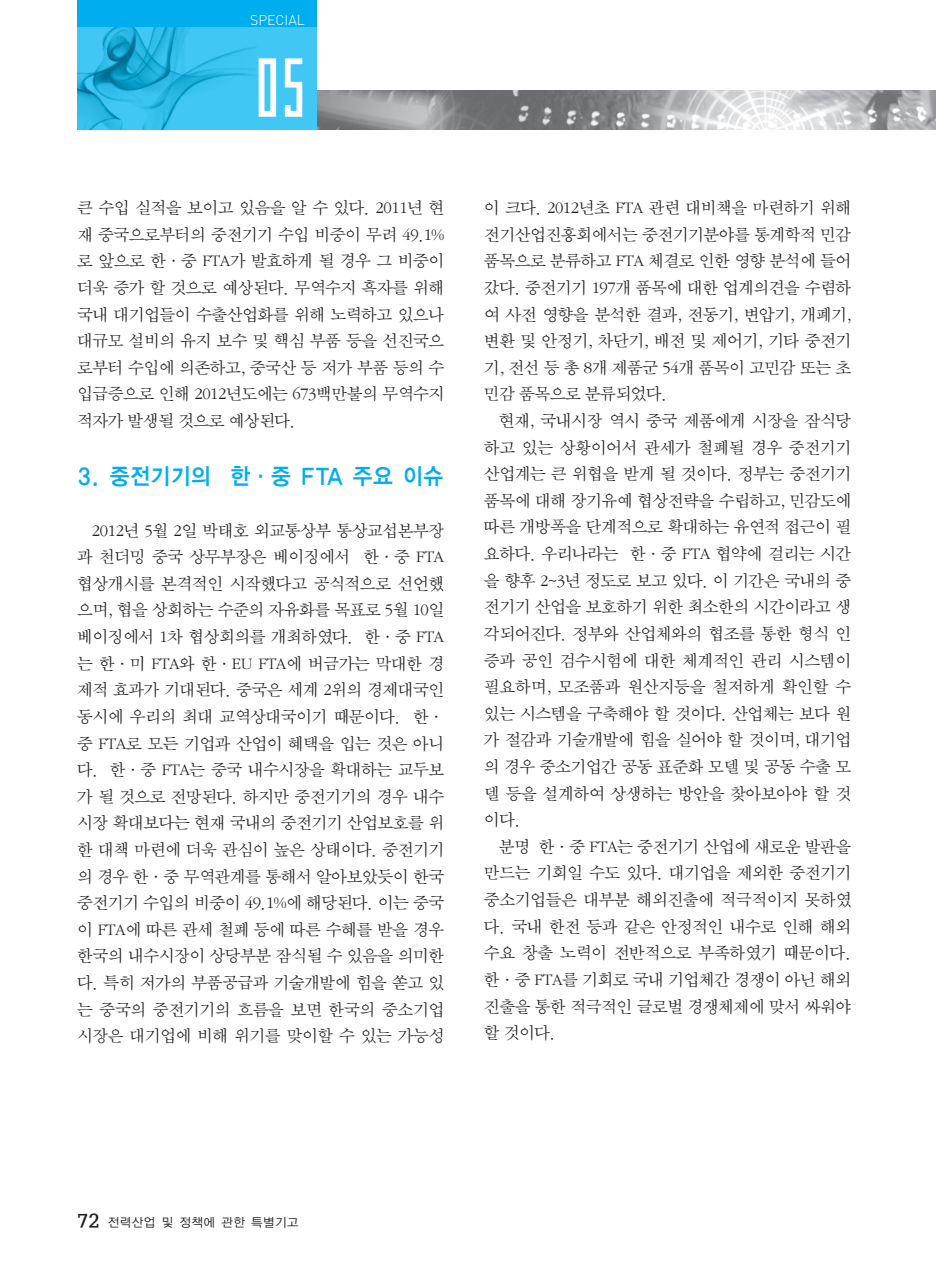
<style>
.page{position:relative;width:936px;height:1276px;background:#fff}
.page>*{position:absolute;margin:0;border:0;box-sizing:border-box;transform-origin:0 0}
.t1{font:105px "Oblong";color:#fff}
.t2{font:22.75px "YGO14";letter-spacing:-.045em;color:#00aeef;scale:.93 1}
.t3{font:17.5px/26.6px "Sand Sm";letter-spacing:-.025em;color:#231f20;text-align:justify}
.t4{font:300 14px "Z Zdin";color:#fff}
.t5{font:12.25px "YGO12";letter-spacing:-.02em;color:#231f20}
.s1{font-family:"Soma M";font-size:17.5px}
</style>
<div class="page">
<img style="left:317px;top:90px;width:618px;height:40px">
<div style="left:77px;top:1px;width:240px;height:129px;background:#40c7f4"></div>
<img style="left:77px;top:26px;width:184px;height:104px">
<div style="left:77px;top:0;width:240px;height:26px;background:#00aeef"></div>
<p class="t4" style="left:250px;top:15px;width:56px">SPECIAL</p>
<h1 class="t1" style="left:253px;top:19px;width:57px">05</h1>
<p class="t3" style="left:77px;top:196px;width:369px">큰 수입 실적을 보이고 있음을 알 수 있다. 2011년 현 재 중국으로부터의 중전기기 수입 비중이 무려 49.1% 로 앞으로 한·중 FTA가 발효하게 될 경우 그 비중이 더욱 증가 할 것으로 예상된다. 무역수지 흑자를 위해 국내 대기업들이 수출산업화를 위해 노력하고 있으나 대규모 설비의 유지 보수 및 핵심 부품 등을 선진국으 로부터 수입에 의존하고, 중국산 등 저가 부품 등의 수 입급증으로 인해 2012년도에는 673백만불의 무역수지 적자가 발생될 것으로 예상된다.</p>
<h2 class="t2" style="left:78px;top:466px;width:395px">3. 중전기기의 한·중 FTA 주요 이슈</h2>
<p class="t3" style="left:77px;top:518px;width:369px;text-indent:15px">2012년 5월 2일 박태호 외교통상부 통상교섭본부장 과 천더밍 중국 상무부장은 베이징에서 한·중 FTA 협상개시를 본격적인 시작했다고 공식적으로 선언했 으며, 협을 상회하는 수준의 자유화를 목표로 5월 10일 베이징에서 1차 협상회의를 개최하였다. 한·중 FTA 는 한·미 FTA와 한·EU FTA에 버금가는 막대한 경 제적 효과가 기대된다. 중국은 세계 2위의 경제대국인 동시에 우리의 최대 교역상대국이기 때문이다. 한· 중 FTA로 모든 기업과 산업이 혜택을 입는 것은 아니 다. 한·중 FTA는 중국 내수시장을 확대하는 교두보 가 될 것으로 전망된다. 하지만 중전기기의 경우 내수 시장 확대보다는 현재 국내의 중전기기 산업보호를 위 한 대책 마련에 더욱 관심이 높은 상태이다. 중전기기 의 경우 한·중 무역관계를 통해서 알아보았듯이 한국 중전기기 수입의 비중이 49.1%에 해당된다. 이는 중국 이 FTA에 따른 관세 철폐 등에 따른 수혜를 받을 경우 한국의 내수시장이 상당부분 잠식될 수 있음을 의미한 다. 특히 저가의 부품공급과 기술개발에 힘을 쏟고 있 는 중국의 중전기기의 흐름을 보면 한국의 중소기업 시장은 대기업에 비해 위기를 맞이할 수 있는 가능성</p>
<p class="t3" style="left:484px;top:196px;width:369px">이 크다. 2012년초 FTA 관련 대비책을 마련하기 위해 전기산업진흥회에서는 중전기기분야를 통계학적 민감 품목으로 분류하고 FTA 체결로 인한 영향 분석에 들어 갔다. 중전기기 197개 품목에 대한 업계의견을 수렴하 여 사전 영향을 분석한 결과, 전동기, 변압기, 개폐기, 변환 및 안정기, 차단기, 배전 및 제어기, 기타 중전기 기, 전선 등 총 8개 제품군 54개 품목이 고민감 또는 초 민감 품목으로 분류되었다.</p>
<p class="t3" style="left:484px;top:408px;width:369px;text-indent:15px">현재, 국내시장 역시 중국 제품에게 시장을 잠식당 하고 있는 상황이어서 관세가 철폐될 경우 중전기기 산업계는 큰 위협을 받게 될 것이다. 정부는 중전기기 품목에 대해 장기유예 협상전략을 수립하고, 민감도에 따른 개방폭을 단계적으로 확대하는 유연적 접근이 필 요하다. 우리나라는 한·중 FTA 협약에 걸리는 시간 을 향후 2~3년 정도로 보고 있다. 이 기간은 국내의 중 전기기 산업을 보호하기 위한 최소한의 시간이라고 생 각되어진다. 정부와 산업체와의 협조를 통한 형식 인 증과 공인 검수시험에 대한 체계적인 관리 시스템이 필요하며, 모조품과 원산지등을 철저하게 확인할 수 있는 시스템을 구축해야 할 것이다. 산업체는 보다 원 가 절감과 기술개발에 힘을 실어야 할 것이며, 대기업 의 경우 중소기업간 공동 표준화 모델 및 공동 수출 모 델 등을 설계하여 상생하는 방안을 찾아보아야 할 것 이다.</p>
<p class="t3" style="left:484px;top:834px;width:369px;text-indent:15px">분명 한·중 FTA는 중전기기 산업에 새로운 발판을 만드는 기회일 수도 있다. 대기업을 제외한 중전기기 중소기업들은 대부분 해외진출에 적극적이지 못하였 다. 국내 한전 등과 같은 안정적인 내수로 인해 해외 수요 창출 노력이 전반적으로 부족하였기 때문이다. 한·중 FTA를 기회로 국내 기업체간 경쟁이 아닌 해외 진출을 통한 적극적인 글로벌 경쟁체제에 맞서 싸워야 할 것이다.</p>
<p class="t5" style="left:77px;top:1216px;width:224px"><span class="s1">72</span> 전력산업 및 정책에 관한 특별기고</p>
</div>
